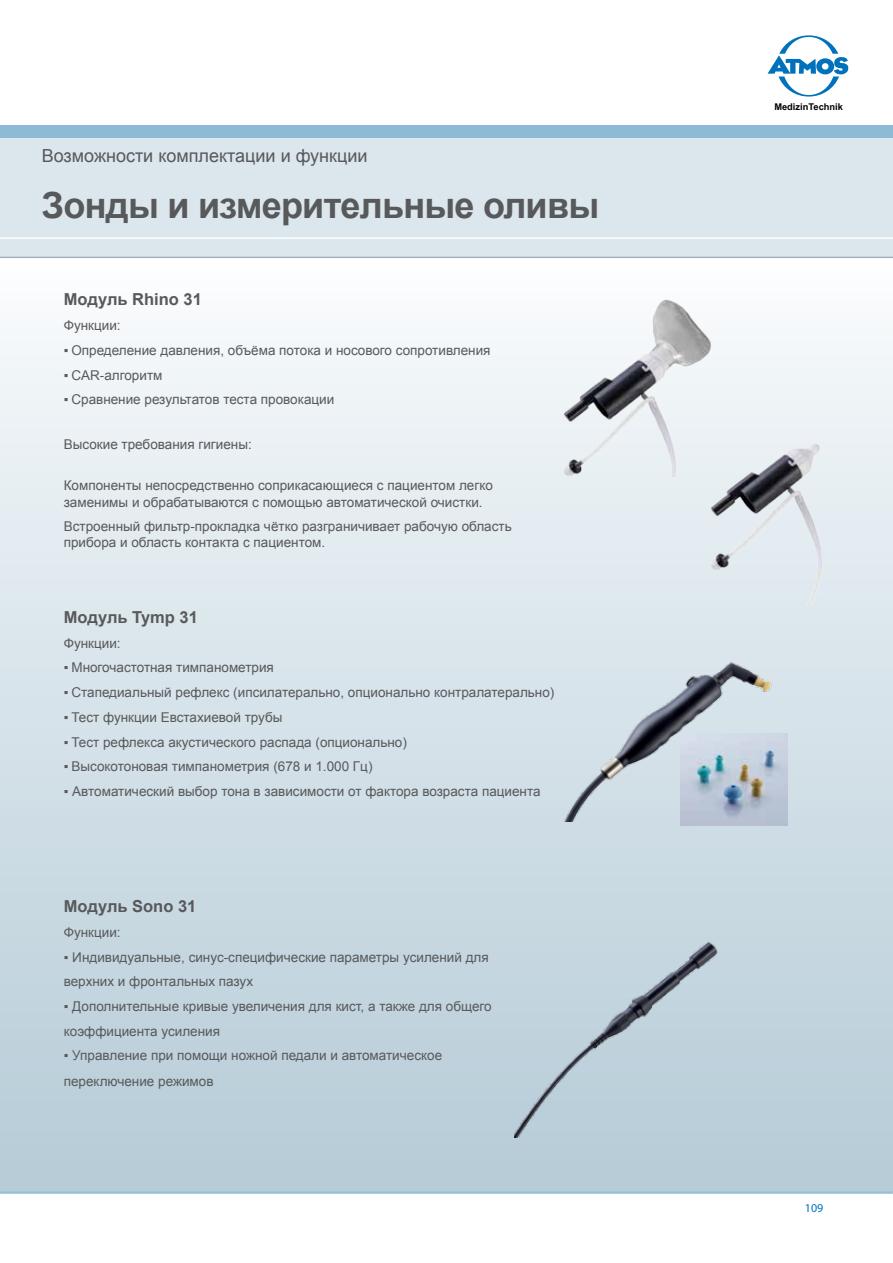
<style>
.page{position:relative;width:893px;height:1263px;background:#fff}
.page>*{position:absolute;margin:0;border:0;box-sizing:border-box;transform-origin:0 0}
.t1{font:700 36px "Arial";letter-spacing:-.02em;color:#58595b}
.t2{font:18px "Arial";color:#58595b}
.t3{font:700 16.5px "Arial";color:#58595b}
.t4{font:13.5px/24.8px "Arial";color:#58595b}
.t5{font:12px "Myriad Pro";color:#0072bc}
.t6{font:700 9.3px "Arial";color:#000}
</style>
<div class="page">
<div style="left:0;top:125px;width:893px;height:13px;background:#8dbbd5"></div>
<hr style="left:0;top:1193px;width:893px;height:1px;background:#8dbbd5">
<div style="left:0;top:256px;width:893px;height:936px;background:linear-gradient(to bottom,#f9fbfd,#b4cad6)"></div>
<hr style="left:0;top:1192px;width:893px;height:1px;background:#8dbbd5">
<div style="left:0;top:138px;width:893px;height:118px;background:#dce7ed"></div>
<hr style="left:0;top:256px;width:893px;height:2px;background:#97aeba">
<hr style="left:0;top:237px;width:893px;height:2px;background:#fff">
<img style="left:556px;top:300px;width:157px;height:177px">
<img style="left:693px;top:429px;width:158px;height:177px">
<div style="left:514px;top:916px;width:233px;height:221px;background:#c0d3dd"></div>
<img style="left:680px;top:821px;width:108px;height:5px">
<img style="left:549px;top:635px;width:243px;height:186px">
<svg style="left:767px;top:35px;width:81px;height:62px"></svg>
<h2 class="t2" style="left:42px;top:144px;width:327px">Возможности комплектации и функции</h2>
<h1 class="t1" style="left:42px;top:182px;width:559px">Зонды и измерительные оливы</h1>
<p class="t3" style="left:64px;top:289px;width:140px">Модуль Rhino 31</p>
<p class="t4" style="left:64px;top:313px;width:58px">Функции:</p>
<p class="t4" style="left:64px;top:338px;width:428px">▪ Определение давления, объёма потока и носового сопротивления</p>
<p class="t4" style="left:64px;top:363px;width:100px">▪ CAR-алгоритм</p>
<p class="t4" style="left:64px;top:387px;width:272px">▪ Сравнение результатов теста провокации</p>
<p class="t4" style="left:64px;top:432px;width:190px">Высокие требования гигиены:</p>
<p class="t4" style="left:64px;top:478px;width:431px;line-height:16.2px">Компоненты непосредственно соприкасающиеся с пациентом легко заменимы и обрабатываются с помощью автоматической очистки.</p>
<p class="t4" style="left:64px;top:518px;width:449px;line-height:16.2px">Встроенный фильтр-прокладка чётко разграничивает рабочую область прибора и область контакта с пациентом.</p>
<p class="t3" style="left:64px;top:606px;width:136px">Модуль Tymp 31</p>
<p class="t4" style="left:64px;top:631px;width:58px">Функции:</p>
<p class="t4" style="left:64px;top:655px;width:212px">▪ Многочастотная тимпанометрия</p>
<p class="t4" style="left:64px;top:680px;width:492px">▪ Стапедиальный рефлекс (ипсилатерально, опционально контралатерально)</p>
<p class="t4" style="left:64px;top:705px;width:220px">▪ Тест функции Евстахиевой трубы</p>
<p class="t4" style="left:64px;top:729px;width:345px">▪ Тест рефлекса акустического распада (опционально)</p>
<p class="t4" style="left:64px;top:754px;width:310px">▪ Высокотоновая тимпанометрия (678 и 1.000 Гц)</p>
<p class="t4" style="left:64px;top:779px;width:478px">▪ Автоматический выбор тона в зависимости от фактора возраста пациента</p>
<p class="t3" style="left:64px;top:895px;width:134px">Mодуль Sono 31</p>
<p class="t4" style="left:64px;top:920px;width:58px">Функции:</p>
<p class="t4" style="left:64px;top:944px;width:426px">▪ Индивидуальные, синус-специфические параметры усилений для верхних и фронтальных пазух</p>
<p class="t4" style="left:64px;top:994px;width:429px">▪ Дополнительные кривые увеличения для кист, а также для общего коэффициента усиления</p>
<p class="t4" style="left:64px;top:1043px;width:380px;line-height:25.5px">▪ Управление при помощи ножной педали и автоматическое переключение режимов</p>
<p class="t6" style="left:774px;top:100px;width:70px">MedizinTechnik</p>
<p class="t5" style="left:805px;top:1200px;width:20px">109</p>
</div>
